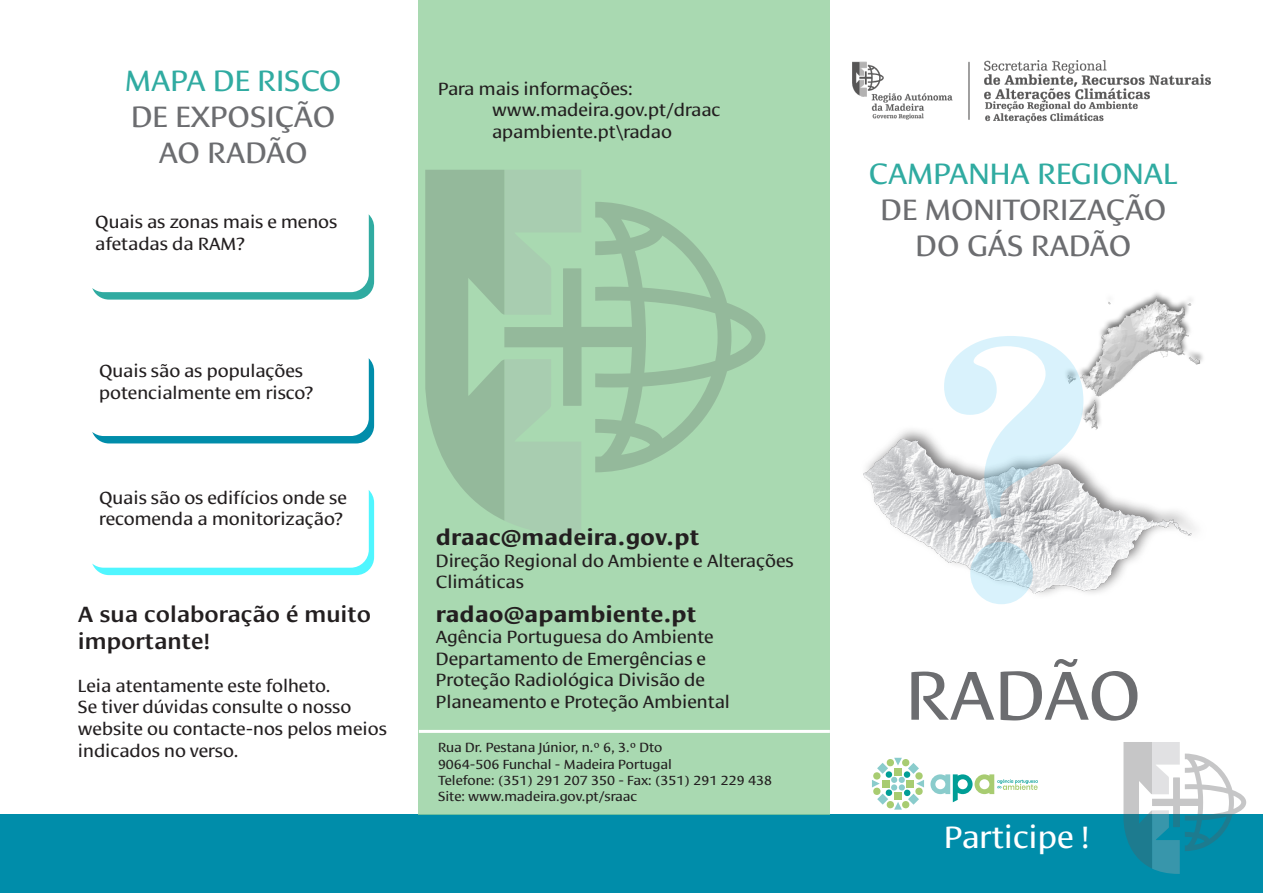
<style>
.page{position:relative;width:1263px;height:893px;background:#fff}
.page>*{position:absolute;margin:0;border:0;box-sizing:border-box;transform-origin:0 0}
.t1{font:70.5px "Cora";letter-spacing:-.01em;color:#6c6d70}
.t2{font:31.5px "Cora";color:#fff}
.t3{font:30px "Cora";color:#6c6d70}
.t4{font:30px "Cora";color:#30aba1}
.t5{font:700 22.5px "Cora";color:#231f20}
.t6{font:500 22.5px "Cora";color:#231f20}
.t7{font:18px/21.6px "Cora";color:#231f20}
.t8{font:13.5px "Cora";color:#231f20}
</style>
<div class="page">
<img style="left:863px;top:430px;width:333px;height:163px">
<div style="left:0;top:814px;width:1263px;height:79px;background:#008daa"></div>
<img style="left:1083px;top:293px;width:120px;height:150px">
<svg style="left:944px;top:336px;width:139px;height:268px"></svg>
<div style="left:419px;top:0;width:411px;height:814px;background:#a9d9b1"></div>
<img style="left:852px;top:61px;width:358px;height:62px">
<svg style="left:640px;top:209px;width:125px;height:256px"></svg>
<svg style="left:425px;top:170px;width:215px;height:365px"></svg>
<svg style="left:1123px;top:742px;width:123px;height:132px"></svg>
<svg style="left:92px;top:490px;width:282px;height:85px"></svg>
<svg style="left:92px;top:358px;width:282px;height:85px"></svg>
<svg style="left:92px;top:214px;width:282px;height:86px"></svg>
<svg style="left:872px;top:758px;width:52px;height:52px"></svg>
<div style="left:906px;top:780px;width:8px;height:7px;background:#a8cc71"></div>
<div style="left:882px;top:780px;width:7px;height:7px;background:#a8cc71"></div>
<div style="left:894px;top:792px;width:8px;height:7px;background:#a8cc71"></div>
<div style="left:894px;top:768px;width:8px;height:7px;background:#a8cc71"></div>
<svg style="left:930px;top:774px;width:107px;height:28px"></svg>
<hr style="left:419px;top:730px;width:411px;height:3px;background:#fff">
<p class="t4" style="left:125px;top:63px;width:218px">MAPA DE RISCO</p>
<p class="t3" style="left:131px;top:99px;width:206px">DE EXPOSIÇÃO</p>
<p class="t3" style="left:159px;top:135px;width:150px">AO RADÃO</p>
<p class="t7" style="left:95px;top:212px;width:244px">Quais as zonas mais e menos afetadas da RAM?</p>
<p class="t7" style="left:99px;top:361px;width:216px">Quais são as populações potencialmente em risco?</p>
<p class="t7" style="left:99px;top:487px;width:249px">Quais são os edifícios onde se recomenda a monitorização?</p>
<p class="t6" style="left:78px;top:600px;width:295px">A sua colaboração é muito</p>
<p class="t6" style="left:78px;top:627px;width:134px">importante!</p>
<p class="t7" style="left:78px;top:675px;width:311px">Leia atentamente este folheto.<br>Se tiver dúvidas consulte o nosso website ou contacte-nos pelos meios indicados no verso.</p>
<p class="t7" style="left:438px;top:78px;width:196px">Para mais informações:</p>
<p class="t7" style="left:492px;top:100px;width:230px">www.madeira.gov.pt/draac</p>
<p class="t7" style="left:492px;top:121px;width:181px">apambiente.pt\radao</p>
<p class="t5" style="left:436px;top:524px;width:265px">draac@madeira.gov.pt</p>
<p class="t7" style="left:436px;top:550px;width:359px">Direção Regional do Ambiente e Alterações<br>Climáticas</p>
<p class="t5" style="left:436px;top:600px;width:262px">radao@apambiente.pt</p>
<p class="t7" style="left:436px;top:627px;width:295px">Agência Portuguesa do Ambiente<br>Departamento de Emergências e<br>Proteção Radiológica Divisão de<br>Planeamento e Proteção Ambiental</p>
<p class="t8" style="left:438px;top:740px;width:226px">Rua Dr. Pestana Júnior, n.º 6, 3.º Dto</p>
<p class="t8" style="left:438px;top:756px;width:235px">9064-506 Funchal - Madeira Portugal</p>
<p class="t8" style="left:438px;top:772px;width:336px">Telefone: (351) 291 207 350 - Fax: (351) 291 229 438</p>
<p class="t8" style="left:438px;top:788px;width:201px">Site: www.madeira.gov.pt/sraac</p>
<p class="t4" style="left:869px;top:156px;width:310px">CAMPANHA REGIONAL</p>
<p class="t3" style="left:880px;top:192px;width:287px">DE MONITORIZAÇÃO</p>
<p class="t3" style="left:916px;top:228px;width:217px">DO GÁS RADÃO</p>
<p class="t1" style="left:906px;top:654px;width:237px">RADÃO</p>
<p class="t2" style="left:944px;top:819px;width:147px">Participe !</p>
</div>
